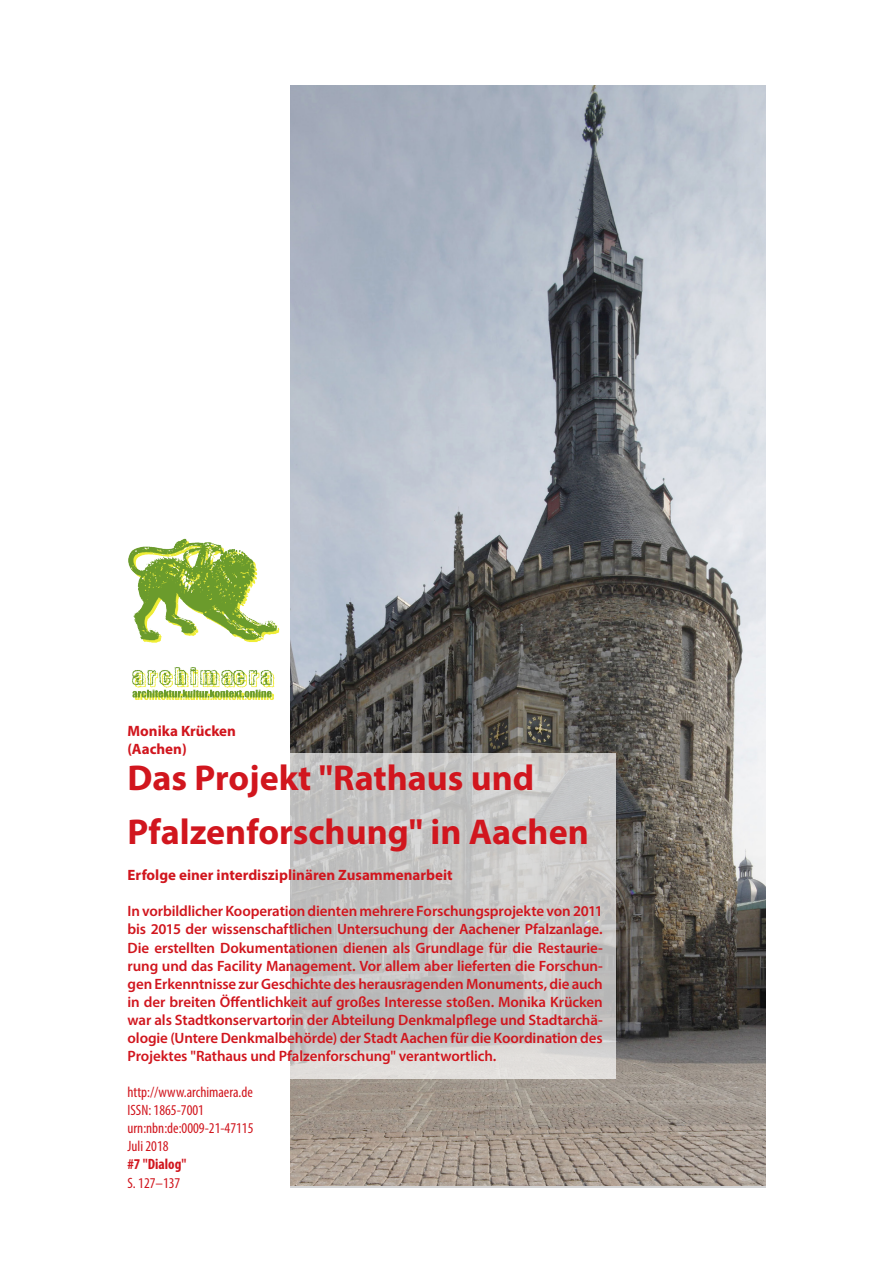
<style>
.page{position:relative;width:893px;height:1263px;background:#fff}
.page>*{position:absolute;margin:0;border:0;box-sizing:border-box;transform-origin:0 0}
.Überschrift_Artikel{font:700 36px/54.2px "Myriad Pro";color:#d1161e}
.Text_Kurzzusammenfas{font:600 15px/18px "Myriad Pro";letter-spacing:-.01em;color:#d1161e;text-align:justify}
.bibliographische_Ang{font:condensed 15px "Myriad Pro";color:#d1161e}
.Untertitel{font:700 15px "Myriad Pro";color:#d1161e}
.Autor{font:700 15px/18px "Myriad Pro";color:#d1161e}
.bibliographische_Ang-2{font:700 condensed 15px "Myriad Pro";color:#d1161e}
</style>
<div class="page">
<img style="left:290px;top:85px;width:475px;height:1100px">
<img style="left:128px;top:538px;width:152px;height:162px">
<svg style="left:290px;top:754px;width:325px;height:325px;background:#c6c5c5"></svg>
<p class="Autor" style="left:128px;top:721px;width:110px">Monika Krücken (Aachen)</p>
<p class="Überschrift_Artikel" style="left:128px;top:749px;width:463px">Das Projekt "Rathaus und<br>Pfalzenforschung" in Aachen</p>
<p class="Untertitel" style="left:128px;top:865px;width:327px">Erfolge einer interdisziplinären Zusammenarbeit</p>
<p class="Text_Kurzzusammenfas" style="left:128px;top:902px;width:477px">In vorbildlicher Kooperation dienten mehrere Forschungsprojekte von 2011 bis 2015 der wissenschaftlichen Untersuchung der Aachener Pfalzanlage.<br>Die erstellten Dokumentationen dienen als Grundlage für die Restaurie&shy;rung und das Facility Management. Vor allem aber lieferten die Forschun&shy;gen Erkenntnisse zur Geschichte des herausragenden Monuments, die auch in der breiten Öffentlichkeit auf großes Interesse stoßen. Monika Krücken war als Stadtkonservartorin der Abteilung Denkmalpflege und Stadtarchä&shy;ologie (Untere Denkmalbehörde) der Stadt Aachen für die Koordination des Projektes "Rathaus und Pfalzenforschung" verantwortlich.</p>
<p class="bibliographische_Ang" style="left:128px;top:1083px;width:127px">http://www.archimaera.de</p>
<p class="bibliographische_Ang" style="left:128px;top:1101px;width:78px">ISSN: 1865-7001</p>
<p class="bibliographische_Ang" style="left:128px;top:1119px;width:127px">urn:nbn:de:0009-21-47115</p>
<p class="bibliographische_Ang" style="left:128px;top:1137px;width:43px">Juli 2018</p>
<p class="bibliographische_Ang-2" style="left:128px;top:1155px;width:60px">#7 "Dialog"</p>
<p class="bibliographische_Ang" style="left:128px;top:1173px;width:54px">S. 127–137</p>
</div>
